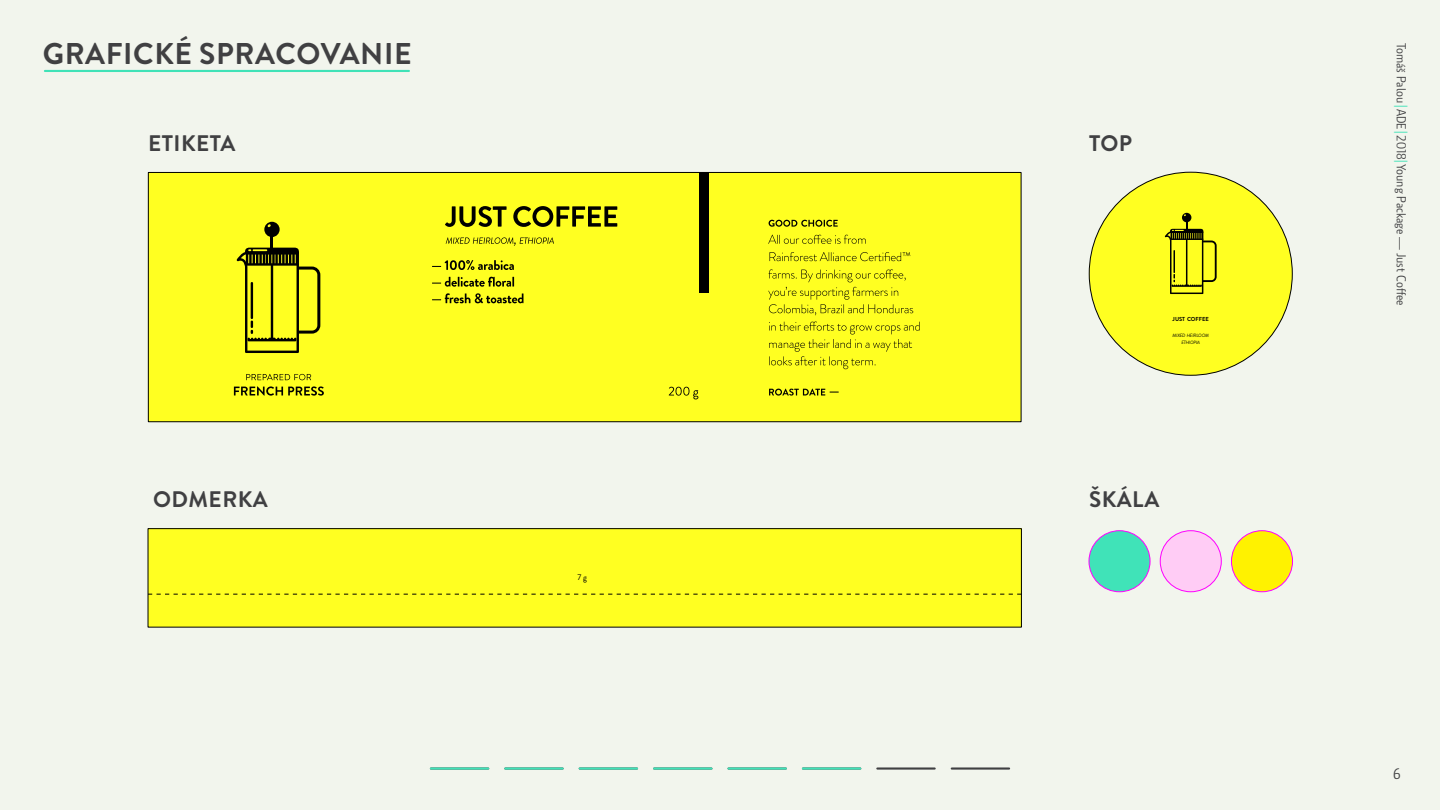
<style>
.page{position:relative;width:1440px;height:810px;background:#f2f5ed}
.page>*{position:absolute;margin:0;border:0;box-sizing:border-box;transform-origin:0 0}
.t1{font:700 30px "Brandon Grotesque";letter-spacing:.02em;color:#404042}
.t2{font:700 22.5px "Brandon Grotesque";letter-spacing:.02em;color:#404042}
.t3{font:15px "Botanika Lite";color:#404042}
.t4{font:12.75px "Botanika Lite";color:#404042}
.t5{font:8.25px "Brandon Grotesque";color:#000}
.t6{font:700 5.78px "Brandon Grotesque";color:#000}
.t7{font:italic 4.72px/6.8px "Brandon Grotesque";letter-spacing:-.03em;color:#000;text-align:center}
.s1{color:#40e2b7}
</style>
<div class="page">
<div style="left:148px;top:172px;width:873px;height:250px;background:#ffff21"></div>
<div style="left:148px;top:172px;width:873px;height:250px;border:1px solid #000"></div>
<svg style="left:234px;top:386px;width:90px;height:10px"></svg>
<svg style="left:246px;top:374px;width:65px;height:6px"></svg>
<svg style="left:769px;top:220px;width:69px;height:7px"></svg>
<svg style="left:769px;top:389px;width:70px;height:7px"></svg>
<svg style="left:445px;top:206px;width:172px;height:21px"></svg>
<svg style="left:446px;top:237px;width:108px;height:9px"></svg>
<svg style="left:769px;top:322px;width:151px;height:47px"></svg>
<svg style="left:768px;top:269px;width:145px;height:46px"></svg>
<svg style="left:770px;top:252px;width:140px;height:9px"></svg>
<svg style="left:768px;top:235px;width:98px;height:9px"></svg>
<svg style="left:669px;top:387px;width:29px;height:12px"></svg>
<svg style="left:432px;top:293px;width:91px;height:10px"></svg>
<svg style="left:432px;top:277px;width:82px;height:10px"></svg>
<svg style="left:432px;top:260px;width:82px;height:10px"></svg>
<div style="left:699px;top:172px;width:9px;height:120px;background:#000"></div>
<svg style="left:237px;top:222px;width:83px;height:131px"></svg>
<hr style="left:45px;top:70px;width:364px;height:2px;background:#40e2b7">
<hr style="left:877px;top:767px;width:58px;height:3px;background:#404042">
<hr style="left:952px;top:767px;width:57px;height:3px;background:#404042">
<hr style="left:431px;top:767px;width:57px;height:3px;background:#40e2b7">
<hr style="left:505px;top:767px;width:58px;height:3px;background:#40e2b7">
<hr style="left:580px;top:767px;width:57px;height:3px;background:#40e2b7">
<hr style="left:654px;top:767px;width:57px;height:3px;background:#40e2b7">
<hr style="left:729px;top:767px;width:57px;height:3px;background:#40e2b7">
<hr style="left:803px;top:767px;width:57px;height:3px;background:#40e2b7">
<div style="left:1089px;top:172px;width:203px;height:203px;background:#ffff21;border-radius:50%"></div>
<svg style="left:1165px;top:213px;width:52px;height:81px"></svg>
<div style="left:148px;top:529px;width:873px;height:98px;background:#ffff21"></div>
<div style="left:148px;top:528px;width:874px;height:99px;border:1px solid #000"></div>
<svg style="left:148px;top:594px;width:873px;height:1px"></svg>
<div style="left:1160px;top:531px;width:61px;height:61px;background:#ffccf5;border-radius:50%"></div>
<div style="left:1160px;top:531px;width:61px;height:61px;border:1px solid #f0f;border-radius:50%"></div>
<div style="left:1231px;top:531px;width:62px;height:61px;background:#fff200;border-radius:50%"></div>
<div style="left:1231px;top:531px;width:62px;height:61px;border:1px solid #f0f;border-radius:50%"></div>
<div style="left:1089px;top:531px;width:61px;height:61px;background:#40e3b8;border-radius:50%"></div>
<div style="left:1089px;top:531px;width:61px;height:61px;border:1px solid #f0f;border-radius:50%"></div>
<h1 class="t1" style="left:43px;top:32px;width:370px">GRAFICKÉ SPRACOVANIE</h1>
<p class="t4" style="left:1409px;top:43px;width:265px;rotate:90deg">Tomáš Palou <span class="s1">|</span>ADE <span class="s1">|</span>2018<span class="s1">|</span>Young Package — Just Coffee</p>
<h2 class="t2" style="left:148px;top:127px;width:89px">ETIKETA</h2>
<h2 class="t2" style="left:1089px;top:127px;width:45px">TOP</h2>
<p class="t6" style="left:1173px;top:315px;width:38px">JUST COFFEE</p>
<p class="t7" style="left:1173px;top:332px;width:38px">MIXED HEIRLOOM<br>ETHIOPIA</p>
<h2 class="t2" style="left:153px;top:484px;width:116px">ODMERKA</h2>
<h2 class="t2" style="left:1089px;top:484px;width:72px">ŠKÁLA</h2>
<p class="t5" style="left:578px;top:572px;width:11px">7 g</p>
<p class="t3" style="left:1393px;top:765px;width:9px">6</p>
</div>
